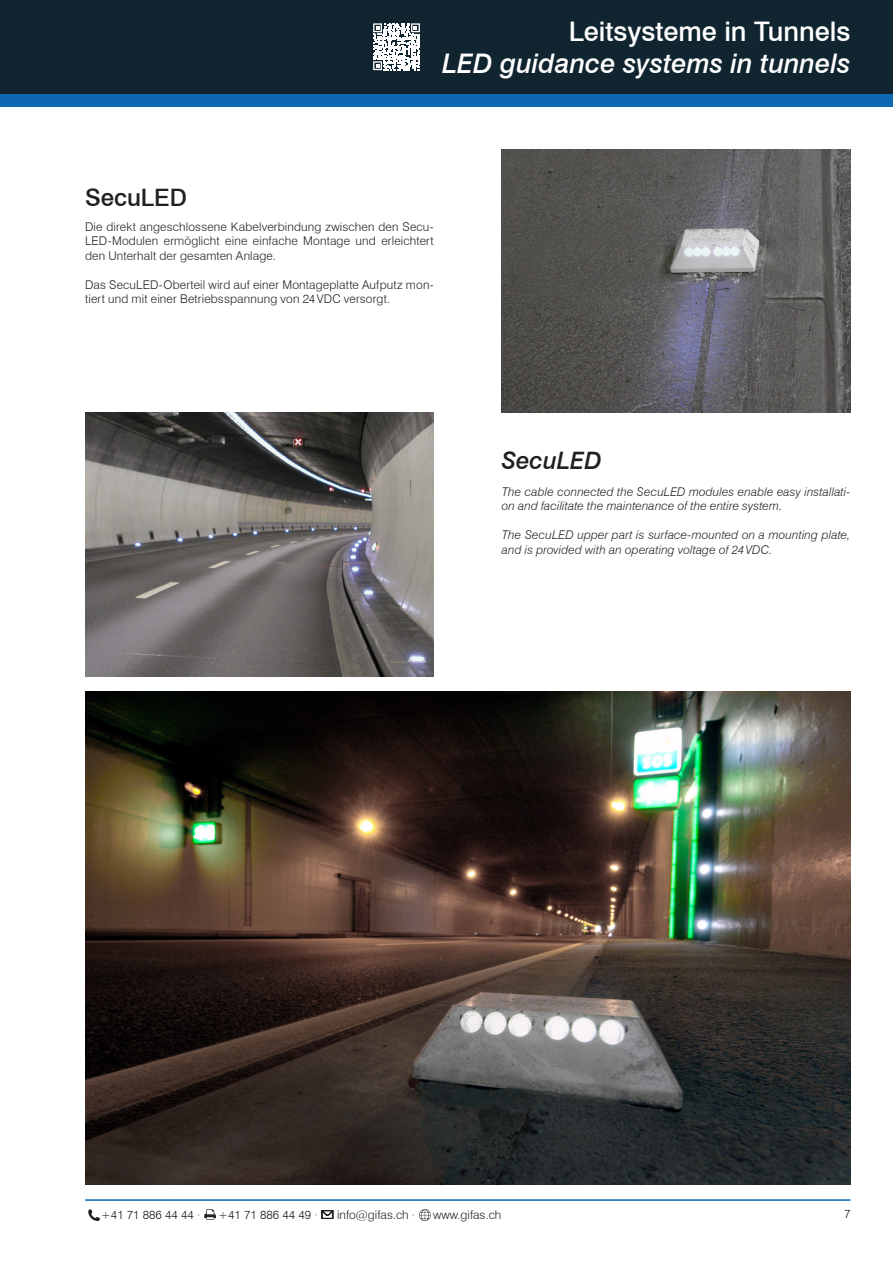
<style>
.page{position:relative;width:893px;height:1263px;background:#fff}
.page>*{position:absolute;margin:0;border:0;box-sizing:border-box;transform-origin:0 0}
.t1{font:italic 500 27px "Swiss 721 BT";color:#fff}
.t2{font:500 27px "Swiss 721 BT";color:#fff}
.t3{font:500 24px "Swiss 721 BT";color:#231f20}
.t4{font:italic 500 24px "Swiss 721 BT";color:#231f20}
.t5{font:300 12px/14.4px "Swiss 721 BT";letter-spacing:.015em;color:#231f20;text-align:justify}
.t6{font:italic 300 12px/14.4px "Swiss 721 BT";letter-spacing:.01em;color:#231f20}
</style>
<div class="page">
<img style="left:85px;top:691px;width:765px;height:493px">
<img style="left:85px;top:412px;width:349px;height:264px">
<img style="left:502px;top:150px;width:348px;height:262px">
<div style="left:0;top:89px;width:893px;height:17px;background:#0f69b2"></div>
<div style="left:0;top:0;width:893px;height:94px;background:#112530"></div>
<hr style="left:85px;top:1199px;width:765px;height:2px;background:#0f69b2">
<svg style="left:88px;top:1209px;width:12px;height:12px"></svg>
<svg style="left:204px;top:1209px;width:12px;height:11px"></svg>
<svg style="left:322px;top:1210px;width:11px;height:9px"></svg>
<svg style="left:419px;top:1209px;width:12px;height:12px"></svg>
<svg style="left:373px;top:23px;width:47px;height:47px"></svg>
<h1 class="t2" style="left:569px;top:15px;width:283px">Leitsysteme in Tunnels</h1>
<h1 class="t1" style="left:442px;top:47px;width:410px">LED guidance systems in tunnels</h1>
<h2 class="t3" style="left:85px;top:183px;width:103px">SecuLED</h2>
<p class="t5" style="left:85px;top:219px;width:350px">Die direkt angeschlossene Kabelverbindung zwischen den Secu-LED-Modulen ermöglicht eine einfache Montage und erleichtert den Unterhalt der gesamten Anlage.</p>
<p class="t5" style="left:85px;top:277px;width:350px">Das SecuLED-Oberteil wird auf einer Montageplatte Aufputz mon&shy;tiert und mit einer Betriebsspannung von 24VDC versorgt.</p>
<h2 class="t4" style="left:502px;top:446px;width:102px">SecuLED</h2>
<p class="t6" style="left:502px;top:484px;width:350px">The cable connected the SecuLED modules enable easy installati&shy;on and facilitate the maintenance of the entire system.</p>
<p class="t6" style="left:502px;top:528px;width:350px">The SecuLED upper part is surface-mounted on a mounting plate, and is provided with an operating voltage of 24VDC.</p>
<p class="t5" style="left:101px;top:1207px;width:101px">+41 71 886 44 44 ·</p>
<p class="t5" style="left:218px;top:1207px;width:101px">+41 71 886 44 49 ·</p>
<p class="t5" style="left:337px;top:1207px;width:80px">info@gifas.ch ·</p>
<p class="t5" style="left:433px;top:1207px;width:70px">www.gifas.ch</p>
<p class="t5" style="left:844px;top:1207px;width:8px">7</p>
</div>
